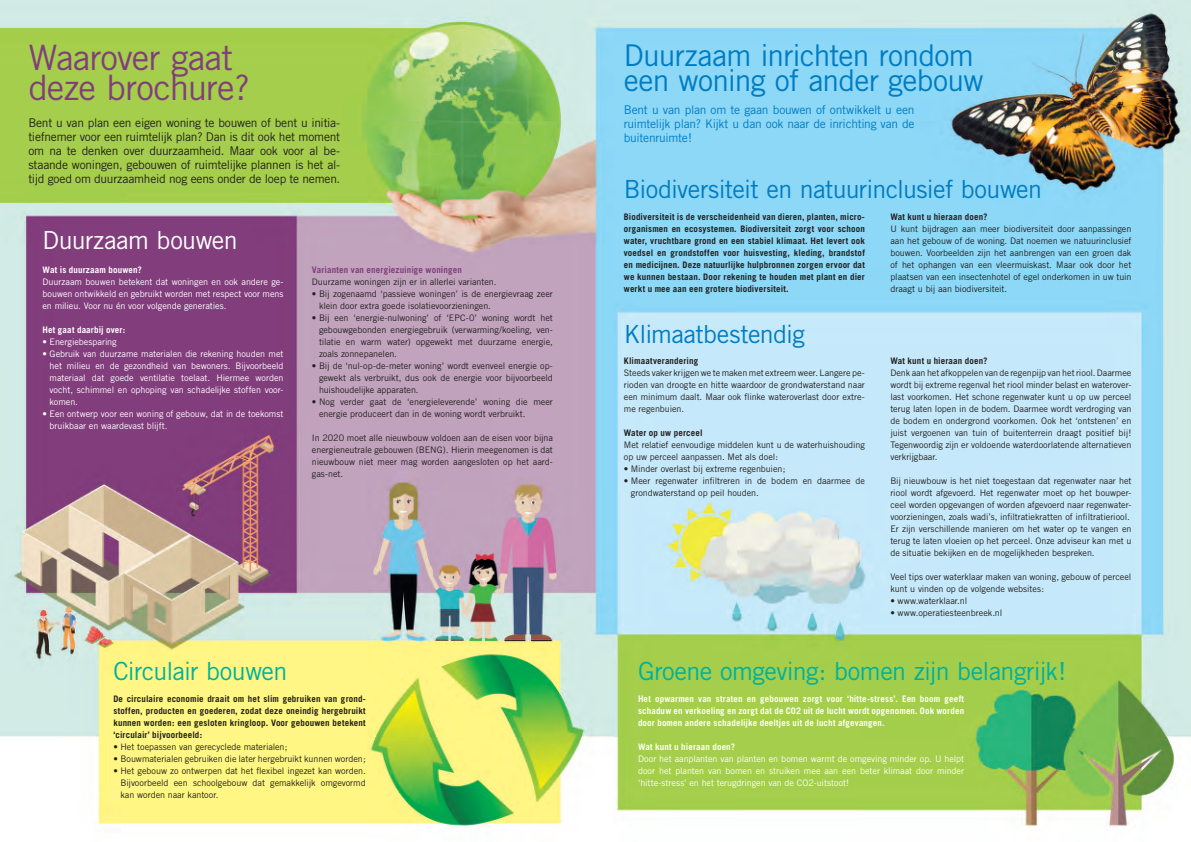
<style>
.page{position:relative;width:1191px;height:842px;background:#fff}
.page>*{position:absolute;margin:0;border:0;box-sizing:border-box;transform-origin:0 0}
.t1{font:35px "Trade Gothic";letter-spacing:-.02em;color:#813e7c}
.t2{font:30px "Trade Gothic";letter-spacing:-.025em;color:#007cc2}
.t3{font:25px "Trade Gothic";letter-spacing:-.025em;color:#007cc2}
.t4{font:25px "Trade Gothic";letter-spacing:-.025em;color:#00b09b}
.t5{font:25px "Trade Gothic";letter-spacing:-.02em;color:#fff}
.t6{font:12px/14px "Trade Gothic";letter-spacing:-.015em;color:#231f20;text-align:justify}
.t7{font:12px/14px "Trade Gothic";letter-spacing:-.02em;color:#007cc2;text-align:justify}
.t8{font:9px/12px "Trade Gothic";letter-spacing:-.005em;color:#231f20;text-align:justify}
.t9{font:700 9px/12px "Trade Gothic";letter-spacing:.015em;color:#231f20;text-align:justify}
.t10{font:9px/12px "Trade Gothic";letter-spacing:-.005em;color:#fff;text-align:justify}
.t11{font:700 9px/12px "Trade Gothic";letter-spacing:.015em;color:#fff;text-align:justify}
.t12{font:700 9px "Trade Gothic";letter-spacing:.01em;color:#813e7c}
</style>
<div class="page">
<img style="left:0;top:0;width:1191px;height:827px">
<p class="t1" style="left:28px;top:36px;width:206px">Waarover gaat</p>
<p class="t1" style="left:28px;top:66px;width:223px">deze brochure?</p>
<p class="t6" style="left:28px;top:116px;width:313px">Bent u van plan een eigen woning te bouwen of bent u initia&shy;tiefnemer voor een ruimtelijk plan? Dan is dit ook het moment om na te denken over duurzaamheid. Maar ook voor al be&shy;staande woningen, gebouwen of ruimtelijke plannen is het al&shy;tijd goed om duurzaamheid nog eens onder de loep te nemen.</p>
<p class="t5" style="left:43px;top:225px;width:197px">Duurzaam bouwen</p>
<p class="t11" style="left:43px;top:264px;width:101px">Wat is duurzaam bouwen?</p>
<p class="t10" style="left:43px;top:276px;width:242px">Duurzaam bouwen betekent dat woningen en ook andere ge&shy;bouwen ontwikkeld en gebruikt worden met respect voor mens en milieu. Voor nu én voor volgende generaties.</p>
<p class="t11" style="left:43px;top:324px;width:84px">Het gaat daarbij over:</p>
<p class="t10" style="left:43px;top:336px;width:76px">• Energiebesparing</p>
<p class="t10" style="left:50px;top:348px;width:235px;text-indent:-7px">• Gebruik van duurzame materialen die rekening houden met het milieu en de gezondheid van bewoners. Bijvoorbeeld materiaal dat goede ventilatie toelaat. Hiermee worden vocht, schimmel en ophoping van schadelijke stoffen voor&shy;komen.</p>
<p class="t10" style="left:50px;top:408px;width:235px;text-indent:-7px">• Een ontwerp voor een woning of gebouw, dat in de toekomst bruikbaar en waardevast blijft.</p>
<p class="t12" style="left:312px;top:265px;width:151px">Varianten van energiezuinige woningen</p>
<p class="t8" style="left:312px;top:276px;width:186px">Duurzame woningen zijn er in allerlei varianten.</p>
<p class="t8" style="left:319px;top:288px;width:235px;text-indent:-7px">• Bij zogenaamd ‘passieve woningen’ is de energievraag zeer klein door extra goede isolatievoorzieningen.</p>
<p class="t8" style="left:319px;top:312px;width:235px;text-indent:-7px">• Bij een ‘energie-nulwoning’ of ‘EPC-0’ woning wordt het gebouwgebonden energiegebruik (verwarming/koeling, ven&shy;tilatie en warm water) opgewekt met duurzame energie, zoals zonnepanelen.</p>
<p class="t8" style="left:319px;top:360px;width:235px;text-indent:-7px">• Bij de ‘nul-op-de-meter woning’ wordt evenveel energie op&shy;gewekt als verbruikt, dus ook de energie voor bijvoorbeeld huishoudelijke apparaten.</p>
<p class="t8" style="left:319px;top:396px;width:235px;text-indent:-7px">• Nog verder gaat de ‘energieleverende’ woning die meer energie produceert dan in de woning wordt verbruikt.</p>
<p class="t8" style="left:312px;top:432px;width:242px">In 2020 moet alle nieuwbouw voldoen aan de eisen voor bijna energieneutrale gebouwen (BENG). Hierin meegenomen is dat nieuwbouw niet meer mag worden aangesloten op het aard&shy;gas-net.</p>
<p class="t4" style="left:113px;top:656px;width:175px">Circulair bouwen</p>
<p class="t9" style="left:113px;top:692px;width:254px">De circulaire economie draait om het slim gebruiken van grond&shy;stoffen, producten en goederen, zodat deze oneindig hergebruikt kunnen worden: een gesloten kringloop. Voor gebouwen betekent ‘circulair’ bijvoorbeeld:</p>
<p class="t8" style="left:113px;top:740px;width:176px">• Het toepassen van gerecyclede materialen;</p>
<p class="t8" style="left:113px;top:752px;width:254px">• Bouwmaterialen gebruiken die later hergebruikt kunnen worden;</p>
<p class="t8" style="left:120px;top:764px;width:247px;text-indent:-7px">• Het gebouw zo ontwerpen dat het flexibel ingezet kan worden.<br>Bijvoorbeeld een schoolgebouw dat gemakkelijk omgevormd kan worden naar kantoor.</p>
<p class="t2" style="left:624px;top:37px;width:351px">Duurzaam inrichten rondom</p>
<p class="t2" style="left:624px;top:62px;width:361px">een woning of ander gebouw</p>
<p class="t7" style="left:624px;top:102px;width:292px">Bent u van plan om te gaan bouwen of ontwikkelt u een ruimtelijk plan? Kijkt u dan ook naar de inrichting van de buitenruimte!</p>
<p class="t3" style="left:624px;top:174px;width:420px">Biodiversiteit en natuurinclusief bouwen</p>
<p class="t9" style="left:624px;top:210px;width:242px">Biodiversiteit is de verscheidenheid van dieren, planten, micro&shy;organismen en ecosystemen. Biodiversiteit zorgt voor schoon water, vruchtbare grond en een stabiel klimaat. Het levert ook voedsel en grondstoffen voor huisvesting, kleding, brandstof en medicijnen. Deze natuurlijke hulpbronnen zorgen ervoor dat we kunnen bestaan. Door rekening te houden met plant en dier werkt u mee aan een grotere biodiversiteit.</p>
<p class="t3" style="left:624px;top:319px;width:182px">Klimaatbestendig</p>
<p class="t9" style="left:624px;top:355px;width:76px">Klimaatverandering</p>
<p class="t8" style="left:624px;top:367px;width:242px">Steeds vaker krijgen we te maken met extreem weer. Langere pe&shy;rioden van droogte en hitte waardoor de grondwaterstand naar een minimum daalt. Maar ook flinke wateroverlast door extre&shy;me regenbuien.</p>
<p class="t9" style="left:624px;top:427px;width:80px">Water op uw perceel</p>
<p class="t8" style="left:624px;top:439px;width:242px">Met relatief eenvoudige middelen kunt u de waterhuishouding op uw perceel aanpassen. Met als doel:</p>
<p class="t8" style="left:624px;top:463px;width:163px">• Minder overlast bij extreme regenbuien;</p>
<p class="t8" style="left:631px;top:475px;width:235px;text-indent:-7px">• Meer regenwater infiltreren in de bodem en daarmee de grondwaterstand op peil houden.</p>
<p class="t9" style="left:890px;top:210px;width:98px">Wat kunt u hieraan doen?</p>
<p class="t8" style="left:890px;top:222px;width:242px">U kunt bijdragen aan meer biodiversiteit door aanpassingen aan het gebouw of de woning. Dat noemen we natuurinclusief bouwen. Voorbeelden zijn het aanbrengen van een groen dak of het ophangen van een vleermuiskast. Maar ook door het plaatsen van een insectenhotel of egel onderkomen in uw tuin draagt u bij aan biodiversiteit.</p>
<p class="t9" style="left:890px;top:355px;width:98px">Wat kunt u hieraan doen?</p>
<p class="t8" style="left:890px;top:367px;width:242px">Denk aan het afkoppelen van de regenpijp van het riool. Daarmee wordt bij extreme regenval het riool minder belast en waterover&shy;last voorkomen. Het schone regenwater kunt u op uw perceel terug laten lopen in de bodem. Daarmee wordt verdroging van de bodem en ondergrond voorkomen. Ook het ‘ontstenen’ en juist vergoenen van tuin of buitenterrein draagt positief bij!<br>Tegenwoordig zijn er voldoende waterdoorlatende alternatieven verkrijgbaar.</p>
<p class="t8" style="left:890px;top:475px;width:242px">Bij nieuwbouw is het niet toegestaan dat regenwater naar het riool wordt afgevoerd. Het regenwater moet op het bouwper&shy;ceel worden opgevangen of worden afgevoerd naar regenwater&shy;voorzieningen, zoals wadi’s, infiltratiekratten of infiltratieriool.</p>
<p class="t8" style="left:890px;top:523px;width:242px">Er zijn verschillende manieren om het water op te vangen en terug te laten vloeien op het perceel. Onze adviseur kan met u de situatie bekijken en de mogelijkheden bespreken.</p>
<p class="t8" style="left:890px;top:571px;width:242px">Veel tips over waterklaar maken van woning, gebouw of perceel kunt u vinden op de volgende websites:</p>
<p class="t8" style="left:890px;top:595px;width:78px">• www.waterklaar.nl</p>
<p class="t8" style="left:890px;top:607px;width:113px">• www.operatiesteenbreek.nl</p>
<p class="t4" style="left:638px;top:656px;width:430px">Groene omgeving: bomen zijn belangrijk!</p>
<p class="t11" style="left:638px;top:692px;width:328px">Het opwarmen van straten en gebouwen zorgt voor ‘hitte-stress’. Een boom geeft schaduw en verkoeling en zorgt dat de CO2 uit de lucht wordt opgenomen. Ook worden door bomen andere schadelijke deeltjes uit de lucht afgevangen.</p>
<p class="t11" style="left:638px;top:740px;width:98px">Wat kunt u hieraan doen?</p>
<p class="t10" style="left:638px;top:752px;width:327px">Door het aanplanten van planten en bomen warmt de omgeving minder op. U helpt door het planten van bomen en struiken mee aan een beter klimaat door minder ‘hitte-stress’ en het terugdringen van de CO2-uitstoot!</p>
</div>
